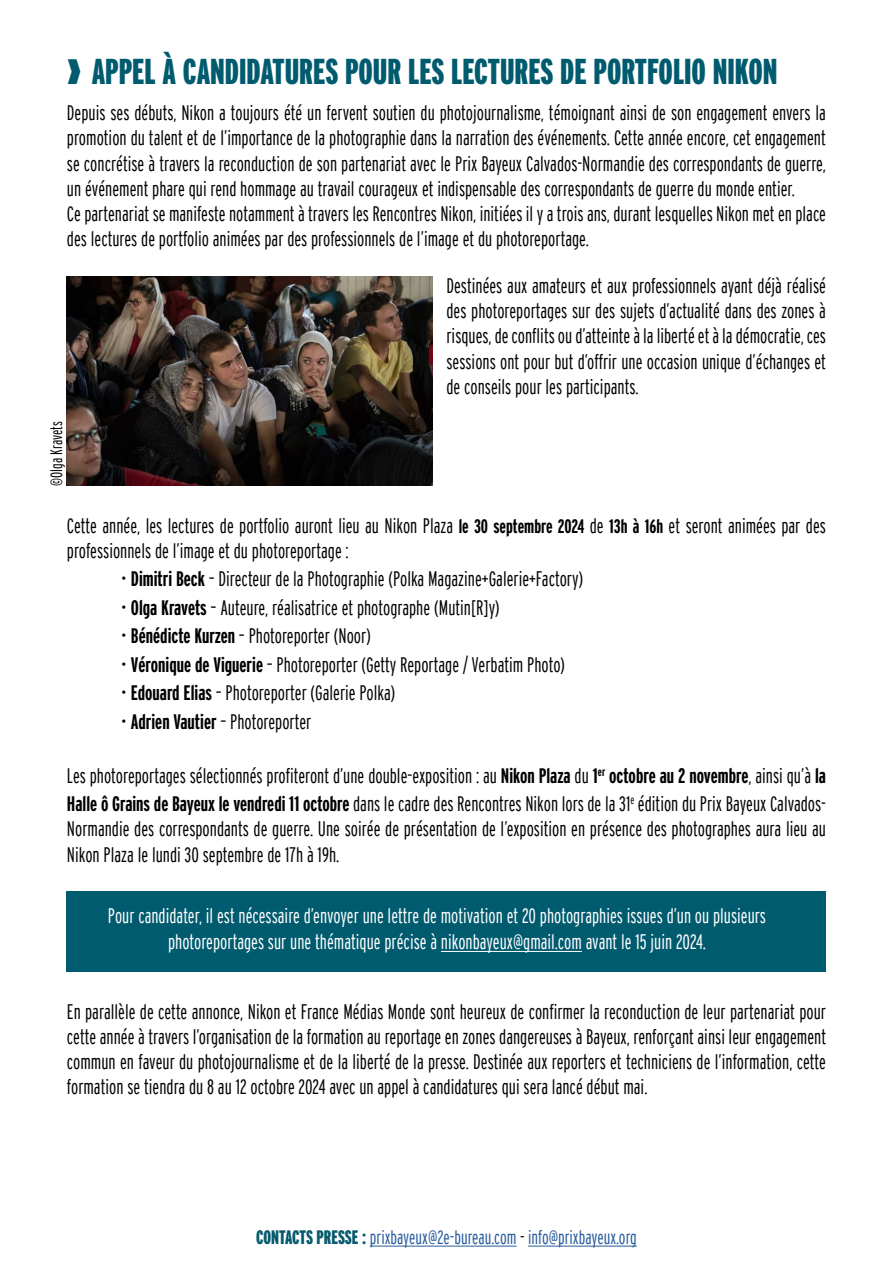
<style>
.page{position:relative;width:893px;height:1263px;background:#fff}
.page>*{position:absolute;margin:0;border:0;box-sizing:border-box;transform-origin:0 0}
.t1{font:36px "Interstate Black Comp";color:#015b6e}
.t2{font:300 extra-condensed 21px/25.2px "Interstate";color:#000}
.t3{font:300 extra-condensed 21px/25.2px "Interstate";color:#fff;text-align:center}
.t4{font:300 extra-condensed 19.5px "Interstate";color:#275b9b}
.t5{font:300 extra-condensed 16.5px "Interstate";color:#000}
.s1{font-family:"Interstate Compressed";font-weight:700;font-stretch:normal;font-size:19.5px}
.s2{font-family:"Interstate Compressed";font-weight:700;font-stretch:normal}
.s3{font-family:"Interstate Black Comp";font-weight:400;font-stretch:normal;color:#065a6d}
.s4{color:#000}
</style>
<div class="page">
<div style="left:67px;top:892px;width:759px;height:80px;background:#015b6e"></div>
<hr style="left:441px;top:951px;width:141px;height:1px;background:#fff">
<img style="left:67px;top:276px;width:365px;height:210px">
<hr style="left:370px;top:1246px;width:147px;height:1px;background:#275b9b">
<hr style="left:528px;top:1246px;width:109px;height:1px;background:#275b9b">
<h1 class="t1" style="left:67px;top:52px;width:712px">❱ APPEL À CANDIDATURES POUR LES LECTURES DE PORTFOLIO NIKON</h1>
<p class="t2" style="left:67px;top:100px;width:761px">Depuis ses débuts, Nikon a toujours été un fervent soutien du photojournalisme, témoignant ainsi de son engagement envers la promotion du talent et de l’importance de la photographie dans la narration des événements. Cette année encore, cet engagement se concrétise à travers la reconduction de son partenariat avec le Prix Bayeux Calvados-Normandie des correspondants de guerre, un événement phare qui rend hommage au travail courageux et indispensable des correspondants de guerre du monde entier.<br>Ce partenariat se manifeste notamment à travers les Rencontres Nikon, initiées il y a trois ans, durant lesquelles Nikon met en place des lectures de portfolio animées par des professionnels de l’image et du photoreportage.</p>
<p class="t5" style="left:47px;top:486px;width:66px;rotate:-90deg">©Olga Kravets</p>
<p class="t2" style="left:446px;top:273px;width:381px;text-align:justify">Destinées aux amateurs et aux professionnels ayant déjà réalisé des photoreportages sur des sujets d’actualité dans des zones à risques, de conflits ou d’atteinte à la liberté et à la démocratie, ces sessions ont pour but d’offrir une occasion unique d’échanges et de conseils pour les participants.</p>
<p class="t2" style="left:67px;top:512px;width:760px">Cette année, les lectures de portfolio auront lieu au Nikon Plaza <span class="s1">le 30 septembre 2024</span> de <span class="s1">13h à 16h</span> et seront animées par des professionnels de l’image et du photoreportage :</p>
<p class="t2" style="left:121px;top:566px;width:464px">• <span class="s2">Dimitri Beck</span> – Directeur de la Photographie (Polka Magazine+Galerie+Factory)</p>
<p class="t2" style="left:121px;top:595px;width:380px">• <span class="s2">Olga Kravets</span> – Auteure, réalisatrice et photographe (Mutin[R]y)</p>
<p class="t2" style="left:121px;top:623px;width:251px">• <span class="s2">Bénédicte Kurzen</span> – Photoreporter (Noor)</p>
<p class="t2" style="left:121px;top:652px;width:445px">• <span class="s2">Véronique de Viguerie</span> – Photoreporter (Getty Reportage / Verbatim Photo)</p>
<p class="t2" style="left:121px;top:680px;width:276px">• <span class="s2">Edouard Elias</span> – Photoreporter (Galerie Polka)</p>
<p class="t2" style="left:121px;top:709px;width:192px">• <span class="s2">Adrien Vautier</span> – Photoreporter</p>
<p class="t2" style="left:67px;top:761px;width:761px;line-height:28.5px">Les photoreportages sélectionnés profiteront d’une double-exposition : au <span class="s2">Nikon Plaza</span> du <span class="s2">1</span><sup>er</sup> <span class="s2">octobre au 2 novembre</span>, ainsi qu’à <span class="s2">la<br>Halle ô Grains de Bayeux le vendredi 11 octobre</span> dans le cadre des Rencontres Nikon lors de la 31<sup>e</sup> édition du Prix Bayeux Calvados-</p>
<p class="t2" style="left:67px;top:816px;width:760px">Normandie des correspondants de guerre. Une soirée de présentation de l’exposition en présence des photographes aura lieu au<br>Nikon Plaza le lundi 30 septembre de 17h à 19h.</p>
<p class="t3" style="left:108px;top:903px;width:660px">Pour candidater, il est nécessaire d’envoyer une lettre de motivation et 20 photographies issues d’un ou plusieurs photoreportages sur une thématique précise à nikonbayeux@gmail.com avant le 15 juin 2024.</p>
<p class="t2" style="left:67px;top:998px;width:761px;text-align:justify">En parallèle de cette annonce, Nikon et France Médias Monde sont heureux de confirmer la reconduction de leur partenariat pour cette année à travers l’organisation de la formation au reportage en zones dangereuses à Bayeux, renforçant ainsi leur engagement commun en faveur du photojournalisme et de la liberté de la presse. Destinée aux reporters et techniciens de l’information, cette formation se tiendra du 8 au 12 octobre 2024 avec un appel à candidatures qui sera lancé début mai.</p>
<p class="t4" style="left:256px;top:1226px;width:382px"><span class="s3">CONTACTS PRESSE :</span> prixbayeux@2e-bureau.com <span class="s4">-</span> info@prixbayeux.org</p>
</div>
